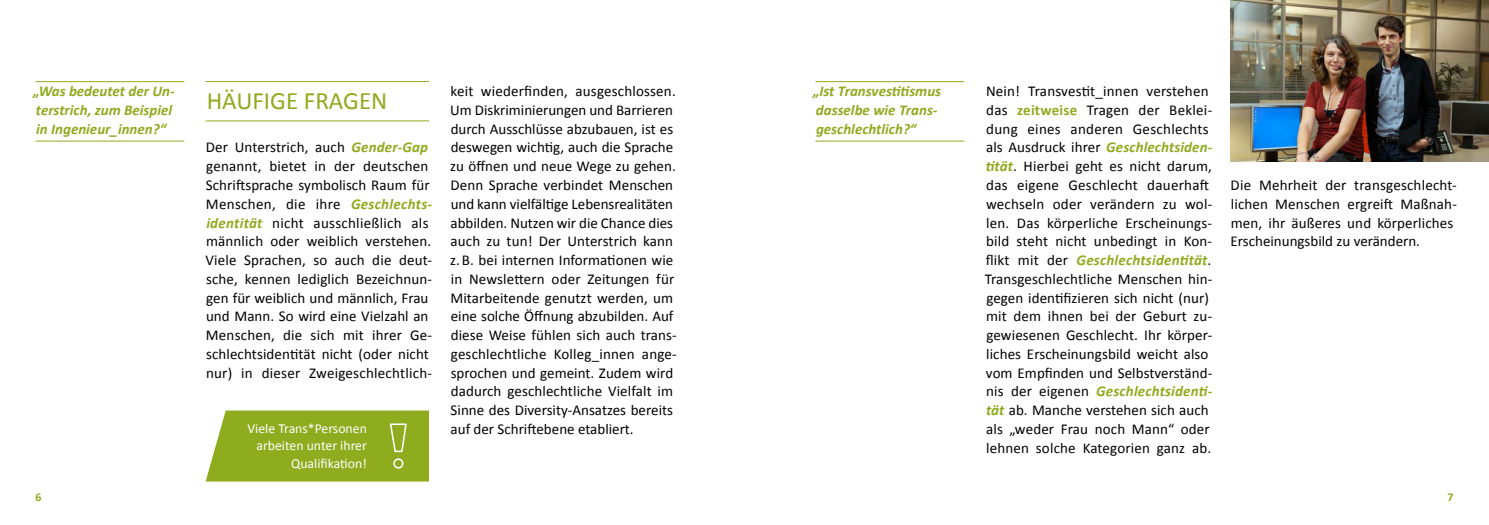
<style>
.page{position:relative;width:1489px;height:525px;background:#fff}
.page>*{position:absolute;margin:0;border:0;box-sizing:border-box;transform-origin:0 0}
.t1{font:25px "Calibri";color:#8fab1e}
.t2{font:15px/18.8px "Calibri";letter-spacing:.005em;color:#000}
.t3{font:italic 700 15px/18.8px "Calibri";color:#8fab1e}
.t4{font:13.75px/17.5px "Calibri";color:#fff;text-align:right}
.t5{font:700 11.88px "Calibri";color:#8fab1e}
.s1{font-weight:700;font-style:italic;color:#8fab1e}
.s2{font-weight:700;color:#8fab1e}
</style>
<div class="page">
<hr style="left:35px;top:81px;width:149px;height:1px;background:#8fab1e">
<hr style="left:35px;top:141px;width:149px;height:1px;background:#8fab1e">
<hr style="left:206px;top:81px;width:223px;height:1px;background:#8fab1e">
<hr style="left:206px;top:120px;width:223px;height:1px;background:#8fab1e">
<svg style="left:206px;top:410px;width:223px;height:71px;background:#95af2b"></svg>
<div style="left:393px;top:458px;width:10px;height:10px;border:2px solid #fff;border-radius:50%"></div>
<hr style="left:815px;top:81px;width:149px;height:1px;background:#8fab1e">
<hr style="left:815px;top:141px;width:149px;height:1px;background:#8fab1e">
<img style="left:1230px;top:0;width:258px;height:161px">
<h3 class="t3" style="left:33px;top:82px;width:143px">„Was bedeutet der Un&shy;terstrich, zum Beispiel in Ingenieur_innen?“</h3>
<h2 class="t1" style="left:207px;top:85px;width:182px">HÄUFIGE FRAGEN</h2>
<p class="t2" style="left:205px;top:138px;width:228px">Der Unterstrich, auch <span class="s1">Gender-Gap </span>genannt, bietet in der deutschen Schriftsprache symbolisch Raum für Menschen, die ihre <span class="s1">Geschlechts&shy;identität</span> nicht ausschließlich als männlich oder weiblich verstehen.<br>Viele Sprachen, so auch die deut&shy;sche, kennen lediglich Bezeichnun&shy;gen für weiblich und männlich, Frau und Mann. So wird eine Vielzahl an Menschen, die sich mit ihrer Ge&shy;schlechtsidentität nicht (oder nicht nur) in dieser Zweigeschlechtlich-</p>
<p class="t2" style="left:450px;top:82px;width:228px">keit wiederfinden, ausgeschlossen.<br>Um Diskriminierungen und Barrieren durch Ausschlüsse abzubauen, ist es deswegen wichtig, auch die Sprache zu öffnen und neue Wege zu gehen.<br>Denn Sprache verbindet Menschen und kann vielfältige Lebensrealitäten abbilden. Nutzen wir die Chance dies auch zu tun! Der Unterstrich kann z. B. bei internen Informationen wie in Newslettern oder Zeitungen für Mitarbeitende genutzt werden, um eine solche Öffnung abzubilden. Auf diese Weise fühlen sich auch trans&shy;geschlechtliche Kolleg_innen ange&shy;sprochen und gemeint. Zudem wird dadurch geschlechtliche Vielfalt im Sinne des Diversity-Ansatzes bereits</p>
<p class="t4" style="left:247px;top:419px;width:121px">Viele Trans*Personen</p>
<p class="t2" style="left:450px;top:419px;width:185px">auf der Schriftebene etabliert.</p>
<p class="t4" style="left:256px;top:436px;width:112px">arbeiten unter ihrer<br>Qualifikation!</p>
<h3 class="t3" style="left:813px;top:82px;width:130px">„Ist Transvestitismus dasselbe wie Trans&shy;geschlechtlich?“</h3>
<p class="t2" style="left:984px;top:82px;width:229px">Nein! Transvestit_innen verstehen das <span class="s2">zeitweise</span> Tragen der Beklei&shy;dung eines anderen Geschlechts als Ausdruck ihrer <span class="s1">Geschlechtsiden&shy;tität</span>. Hierbei geht es nicht darum, das eigene Geschlecht dauerhaft wechseln oder verändern zu wol&shy;len. Das körperliche Erscheinungs&shy;bild steht nicht unbedingt in Kon&shy;flikt mit der <span class="s1">Geschlechtsidentität</span>.<br>Transgeschlechtliche Menschen hin&shy;gegen identifizieren sich nicht (nur) mit dem ihnen bei der Geburt zu&shy;gewiesenen Geschlecht. Ihr körper&shy;liches Erscheinungsbild weicht also vom Empfinden und Selbstverständ&shy;nis der eigenen <span class="s1">Geschlechtsidenti&shy;tät</span> ab. Manche verstehen sich auch als „weder Frau noch Mann“ oder lehnen solche Kategorien ganz ab.</p>
<p class="t2" style="left:1230px;top:176px;width:228px">Die Mehrheit der transgeschlecht&shy;lichen Menschen ergreift Maßnah&shy;men, ihr äußeres und körperliches Erscheinungsbild zu verändern.</p>
<p class="t5" style="left:35px;top:489px;width:8px">6</p>
<p class="t5" style="left:1447px;top:489px;width:8px">7</p>
</div>
